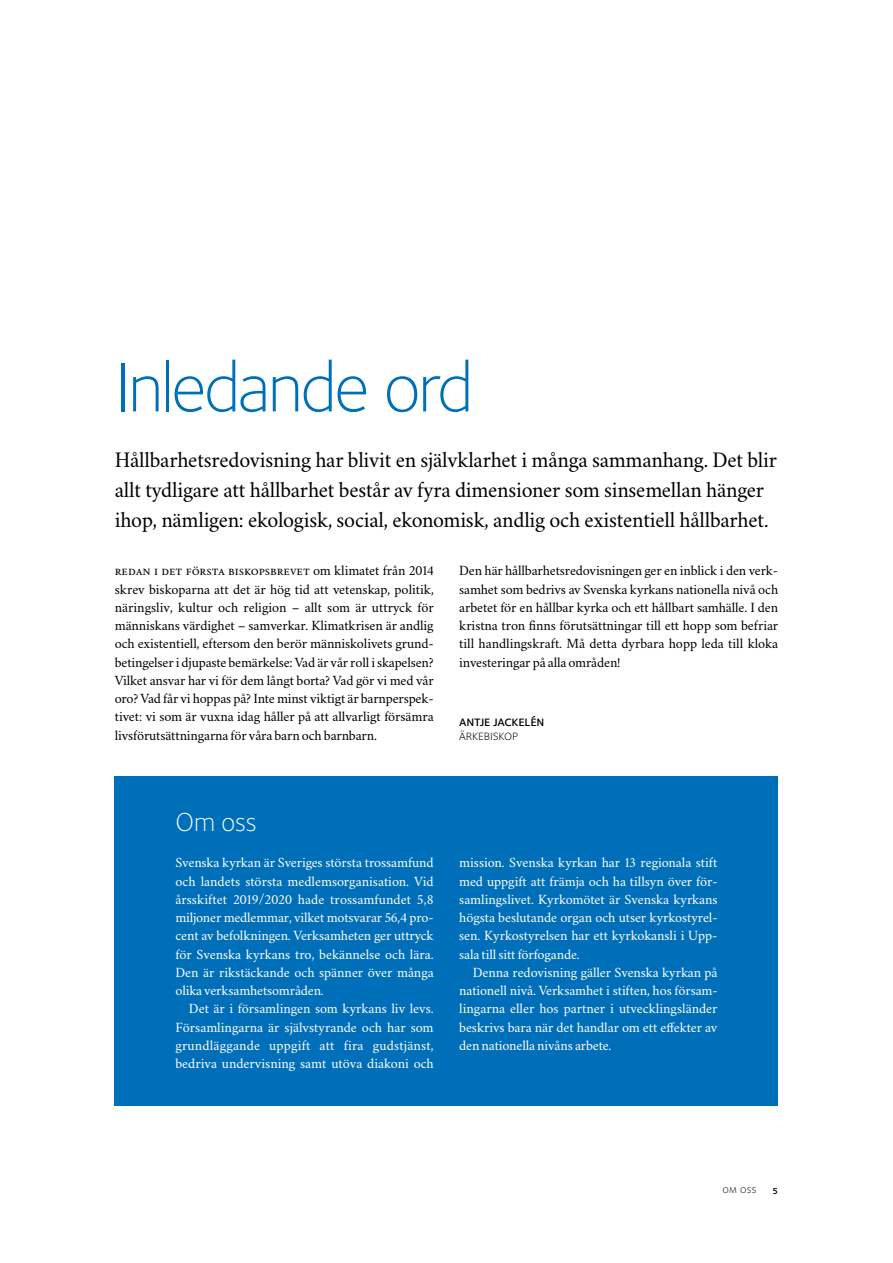
<style>
.page{position:relative;width:893px;height:1263px;background:#fff}
.page>*{position:absolute;margin:0;border:0;box-sizing:border-box;transform-origin:0 0}
.t1{font:300 72px "Foundry Sterling OT3";letter-spacing:-.035em;color:#006fb9}
.t2{font:300 27px "Foundry Sterling OT3";color:#fff}
.t3{font:22.5px/30px "Crimson Svk 2.0";letter-spacing:-.01em;color:#000}
.t4{font:14.25px/18.3px "Crimson Svk 2.0";color:#fff;text-align:justify}
.t5{font:14.25px/18.3px "Crimson Svk 2.0";letter-spacing:-.01em;color:#000;text-align:justify}
.t6{font:500 14.25px "Foundry Sterling OT3";letter-spacing:-.01em;color:#000}
.t7{font:300 14.25px "Foundry Sterling OT3";letter-spacing:-.01em;color:#000}
.t8{font:300 11.25px "Foundry Sterling OT3";color:#000}
.t9{font:600 9px "Foundry Sterling OT3";color:#000}
</style>
<div class="page">
<div style="left:115px;top:776px;width:663px;height:330px;background:#006fb9"></div>
<h1 class="t1" style="left:115px;top:336px;width:360px">Inledande ord</h1>
<p class="t3" style="left:115px;top:443px;width:664px">Hållbarhetsredovisning har blivit en självklarhet i många sammanhang. Det blir allt tydligare att hållbarhet består av fyra dimensioner som sinsemellan hänger ihop, nämligen: ekologisk, social, ekonomisk, andlig och existentiell hållbarhet.</p>
<p class="t5" style="left:115px;top:561px;width:321px">redan i det första biskopsbrevet om klimatet från 2014 skrev biskoparna att det är hög tid att vetenskap, politik, näringsliv, kultur och religion – allt som är uttryck för människans värdighet – samverkar. Klimatkrisen är andlig och existentiell, eftersom den berör människolivets grund&shy;betingelser i djupaste bemärkelse: Vad är vår roll i skapelsen?<br>Vilket ansvar har vi för dem långt borta? Vad gör vi med vår oro? Vad får vi hoppas på? Inte minst viktigt är barnperspek&shy;tivet: vi som är vuxna idag håller på att allvarligt försämra livsförutsättningarna för våra barn och barnbarn.</p>
<p class="t5" style="left:459px;top:561px;width:321px">Den här hållbarhetsredovisningen ger en inblick i den verk&shy;samhet som bedrivs av Svenska kyrkans nationella nivå och arbetet för en hållbar kyrka och ett hållbart samhälle. I den kristna tron finns förutsättningar till ett hopp som befriar till handlingskraft. Må detta dyrbara hopp leda till kloka investeringar på alla områden!</p>
<p class="t6" style="left:459px;top:710px;width:87px">antje jackelén</p>
<p class="t7" style="left:459px;top:725px;width:61px">ärkebiskop</p>
<h2 class="t2" style="left:175px;top:802px;width:83px">Om oss</h2>
<p class="t4" style="left:175px;top:853px;width:260px">Svenska kyrkan är Sveriges största trossamfund och landets största medlemsorganisation. Vid årsskiftet 2019/2020 hade trossamfundet 5,8 miljoner medlemmar, vilket motsvarar 56,4 pro&shy;cent av befolkningen. Verksamheten ger uttryck för Svenska kyrkans tro, bekännelse och lära.<br>Den är rikstäckande och spänner över många olika verksamhetsområden.</p>
<p class="t4" style="left:175px;top:999px;width:260px;text-indent:13px">Det är i församlingen som kyrkans liv levs.<br>Församlingarna är självstyrande och har som grundläggande uppgift att fira gudstjänst, bedriva undervisning samt utöva diakoni och</p>
<p class="t4" style="left:459px;top:853px;width:260px">mission. Svenska kyrkan har 13 regionala stift med uppgift att främja och ha tillsyn över för&shy;samlingslivet. Kyrkomötet är Svenska kyrkans högsta beslutande organ och utser kyrkostyrel&shy;sen. Kyrkostyrelsen har ett kyrkokansli i Upp&shy;sala till sitt förfogande.</p>
<p class="t4" style="left:459px;top:962px;width:260px;text-indent:13px">Denna redovisning gäller Svenska kyrkan på nationell nivå. Verksamhet i stiften, hos försam&shy;lingarna eller hos partner i utvecklingsländer beskrivs bara när det handlar om ett effekter av den nationella nivåns arbete.</p>
<p class="t8" style="left:723px;top:1181px;width:35px">om oss</p>
<p class="t9" style="left:772px;top:1183px;width:7px">5</p>
</div>
